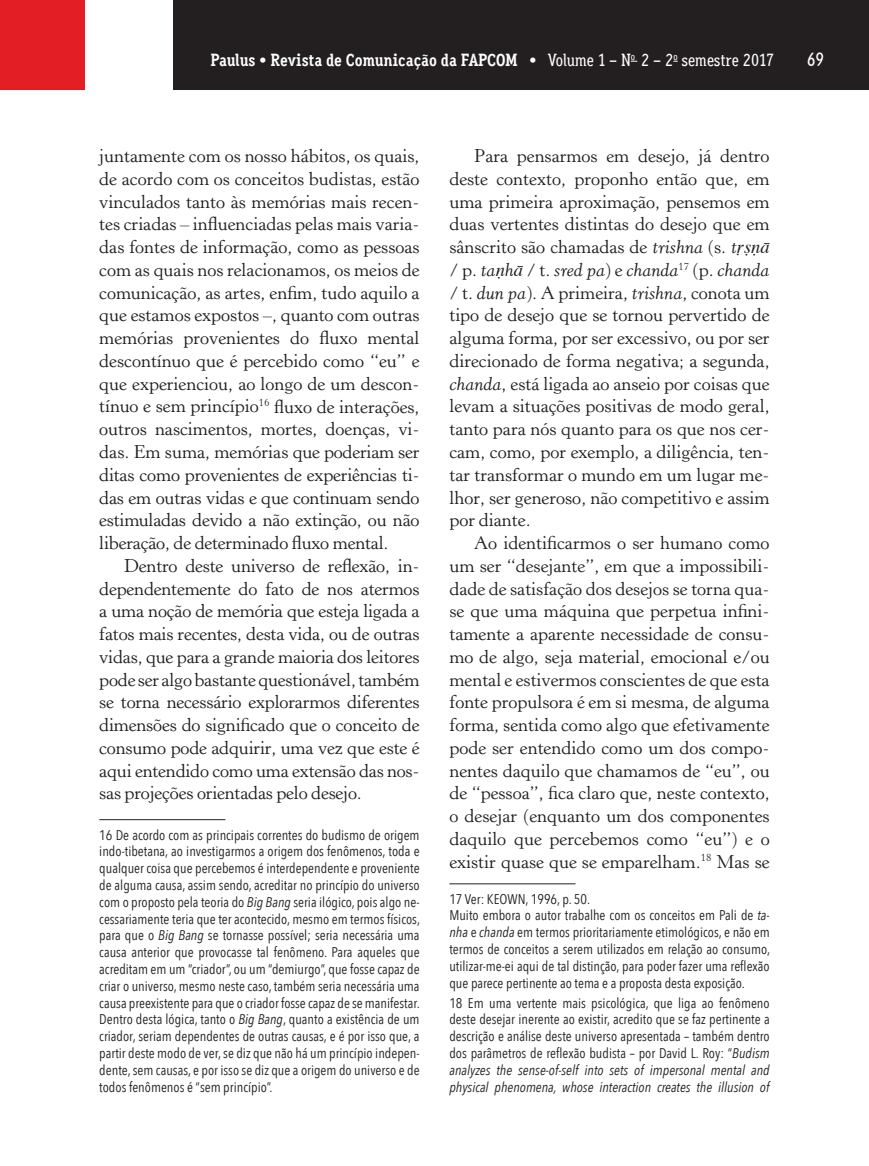
<style>
.page{position:relative;width:869px;height:1166px;background:#fff}
.page>*{position:absolute;margin:0;border:0;box-sizing:border-box;transform-origin:0 0}
.t1{font:500 19.25px "Aaux Office";color:#fff}
.t2{font:18.38px/22.8px "Horley Old Style";letter-spacing:-.005em;color:#231f20;text-align:justify}
.t3{font:700 17.5px "Aaux Office";color:#fff}
.t4{font:14px/16.8px "Avenir Next Condensed";color:#231f20;text-align:justify}
.s1{font-weight:500}
.s2{font-style:italic}
.s3{font-family:"Times";font-style:italic}
</style>
<div class="page">
<div style="left:173px;top:0;width:695px;height:89px;background:#231f20"></div>
<div style="left:0;top:0;width:85px;height:90px;background:#e41e25"></div>
<hr style="left:99px;top:819px;width:126px;height:1px;background:#231f20">
<hr style="left:449px;top:883px;width:126px;height:1px;background:#231f20">
<p class="t3" style="left:210px;top:49px;width:565px">Paulus • Revista de Comunicação da FAPCOM <span class="s1">• Volume 1 – N</span><sup>o</sup> <span class="s1">2 – 2</span><sup>o</sup> <span class="s1">semestre 2017</span></p>
<p class="t1" style="left:806px;top:48px;width:19px">69</p>
<p class="t2" style="left:99px;top:145px;width:322px">juntamente com os nosso hábitos, os quais, de acordo com os conceitos budistas, estão vinculados tanto às memórias mais recen&shy;tes criadas – influenciadas pelas mais varia&shy;das fontes de informação, como as pessoas com as quais nos relacionamos, os meios de comunicação, as artes, enfim, tudo aquilo a que estamos expostos –, quanto com outras memórias provenientes do fluxo mental descontínuo que é percebido como “eu” e que experienciou, ao longo de um descon&shy;tínuo e sem princípio<sup>16</sup> fluxo de interações, outros nascimentos, mortes, doenças, vi&shy;das. Em suma, memórias que poderiam ser ditas como provenientes de experiências ti&shy;das em outras vidas e que continuam sendo estimuladas devido a não extinção, ou não liberação, de determinado fluxo mental.</p>
<p class="t2" style="left:99px;top:555px;width:322px;text-indent:25px">Dentro deste universo de reflexão, in&shy;dependentemente do fato de nos atermos a uma noção de memória que esteja ligada a fatos mais recentes, desta vida, ou de outras vidas, que para a grande maioria dos leitores pode ser algo bastante questionável, também se torna necessário explorarmos diferentes dimensões do significado que o conceito de consumo pode adquirir, uma vez que este é aqui entendido como uma extensão das nos&shy;sas projeções orientadas pelo desejo.</p>
<p class="t4" style="left:99px;top:826px;width:322px">16 De acordo com as principais correntes do budismo de origem indo-tibetana, ao investigarmos a origem dos fenômenos, toda e qualquer coisa que percebemos é interdependente e proveniente de alguma causa, assim sendo, acreditar no princípio do universo com o proposto pela teoria do <span class="s2">Big Bang</span> seria ilógico, pois algo ne&shy;cessariamente teria que ter acontecido, mesmo em termos físicos, para que o <span class="s2">Big Bang</span> se tornasse possível; seria necessária uma causa anterior que provocasse tal fenômeno. Para aqueles que acreditam em um “criador”, ou um “demiurgo”, que fosse capaz de criar o universo, mesmo neste caso, também seria necessária uma causa preexistente para que o criador fosse capaz de se manifestar.<br>Dentro desta lógica, tanto o <span class="s2">Big Bang</span>, quanto a existência de um criador, seriam dependentes de outras causas, e é por isso que, a partir deste modo de ver, se diz que não há um princípio indepen&shy;dente, sem causas, e por isso se diz que a origem do universo e de todos fenômenos é “sem princípio”.</p>
<p class="t2" style="left:449px;top:145px;width:321px;text-indent:25px">Para pensarmos em desejo, já dentro deste contexto, proponho então que, em uma primeira aproximação, pensemos em duas vertentes distintas do desejo que em sânscrito são chamadas de <span class="s2">trishna</span> (s. <span class="s2">t</span><span class="s3">ṛṣṇā </span>/ p. <span class="s2">ta</span><span class="s3">ṇ</span><span class="s2">h</span><span class="s3">ā</span> / t. <span class="s2">sred pa</span>) e <span class="s2">chanda</span><sup>17</sup> (p. <span class="s2">chanda </span>/ t. <span class="s2">dun pa</span>). A primeira, <span class="s2">trishna</span>, conota um tipo de desejo que se tornou pervertido de alguma forma, por ser excessivo, ou por ser direcionado de forma negativa; a segunda, <span class="s2">chanda</span>, está ligada ao anseio por coisas que levam a situações positivas de modo geral, tanto para nós quanto para os que nos cer&shy;cam, como, por exemplo, a diligência, ten&shy;tar transformar o mundo em um lugar me&shy;lhor, ser generoso, não competitivo e assim por diante.</p>
<p class="t2" style="left:449px;top:532px;width:321px;text-indent:25px">Ao identificarmos o ser humano como um ser “desejante”, em que a impossibili&shy;dade de satisfação dos desejos se torna qua&shy;se que uma máquina que perpetua infini&shy;tamente a aparente necessidade de consu&shy;mo de algo, seja material, emocional e/ou mental e estivermos conscientes de que esta fonte propulsora é em si mesma, de alguma forma, sentida como algo que efetivamente pode ser entendido como um dos compo&shy;nentes daquilo que chamamos de “eu”, ou de “pessoa”, fica claro que, neste contexto, o desejar (enquanto um dos componentes daquilo que percebemos como “eu”) e o existir quase que se emparelham.<sup>18</sup> Mas se</p>
<p class="t4" style="left:449px;top:890px;width:322px;text-align:left">17 Ver: KEOWN, 1996, p. 50.<br>Muito embora o autor trabalhe com os conceitos em Pali de <span class="s2">ta&shy;nha</span> e <span class="s2">chanda</span> em termos prioritariamente etimológicos, e não em termos de conceitos a serem utilizados em relação ao consumo, utilizar-me-ei aqui de tal distinção, para poder fazer uma reflexão que parece pertinente ao tema e a proposta desta exposição.</p>
<p class="t4" style="left:449px;top:994px;width:321px">18 Em uma vertente mais psicológica, que liga ao fenômeno deste desejar inerente ao existir, acredito que se faz pertinente a descrição e análise deste universo apresentada – também dentro dos parâmetros de reflexão budista – por David L. Roy: “<span class="s2">Budism analyzes the sense-of-self into sets of impersonal mental and physical phenomena, whose interaction creates the illusion of</span></p>
</div>
